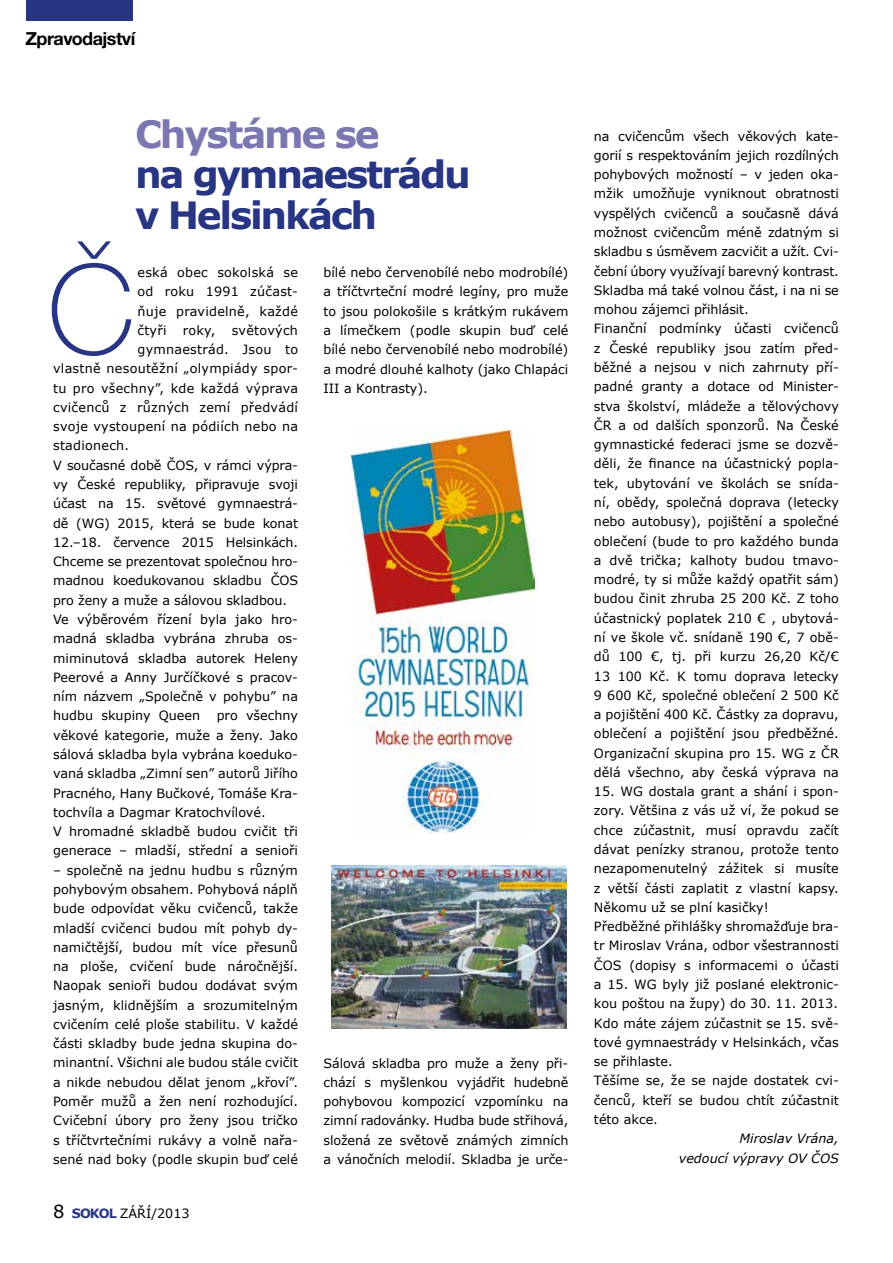
<style>
.page{position:relative;width:893px;height:1263px;background:#fff}
.page>*{position:absolute;margin:0;border:0;box-sizing:border-box;transform-origin:0 0}
.t1{font:100 124.5px "Helvetica Neue CE";color:#283583}
.t2{font:700 37.5px/40.5px "Verdana";letter-spacing:-.06em;color:#283583}
.t3{font:700 37.5px "Verdana";letter-spacing:-.06em;color:#7b78b1}
.t4{font:700 18px "Helvetica Neue CE";letter-spacing:-.03em;color:#000}
.t5{font:12.75px/19.4px "Verdana";color:#000;text-align:justify}
.t6{font:12.75px "Verdana";letter-spacing:.02em;color:#000}
.t7{font:italic 12.75px/19.4px "Verdana";color:#000;text-align:right}
.s1{font-size:18px}
.s2{font-weight:700;color:#283583}
</style>
<div class="page">
<div style="left:26px;top:0;width:107px;height:21px;background:#283583"></div>
<img style="left:351px;top:431px;width:183px;height:402px">
<img style="left:332px;top:865px;width:234px;height:164px">
<h3 class="t4" style="left:26px;top:27px;width:111px">Zpravodajství</h3>
<h2 class="t3" style="left:135px;top:108px;width:246px">Chystáme se</h2>
<h2 class="t2" style="left:135px;top:154px;width:337px">na gymnaestrádu v Helsinkách</h2>
<h1 class="t1" style="left:47px;top:237px;width:89px">Č</h1>
<p class="t5" style="left:137px;top:262px;width:162px">eská obec sokolská se od roku 1991 zúčast&shy;ňuje pravidelně, každé čtyři</p>
<p class="t5" style="left:183px;top:320px;width:34px">roky,</p>
<p class="t6" style="left:232px;top:321px;width:68px">světových</p>
<p class="t6" style="left:137px;top:341px;width:162px">gymnaestrád. Jsou to</p>
<p class="t6" style="left:53px;top:360px;width:246px">vlastně nesoutěžní „olympiády spor-</p>
<p class="t6" style="left:53px;top:379px;width:246px">tu pro všechny”, kde každá výprava</p>
<p class="t6" style="left:53px;top:398px;width:246px">cvičenců z různých zemí předvádí</p>
<p class="t6" style="left:53px;top:418px;width:246px">svoje vystoupení na pódiích nebo na</p>
<p class="t6" style="left:53px;top:437px;width:78px">stadionech.</p>
<p class="t5" style="left:53px;top:455px;width:246px">V současné době ČOS, v rámci výpra-</p>
<p class="t5" style="left:53px;top:475px;width:246px">vy České republiky, připravuje svoji</p>
<p class="t5" style="left:53px;top:494px;width:246px">účast na 15. světové gymnaestrá-</p>
<p class="t5" style="left:53px;top:513px;width:246px">dě (WG) 2015, která se bude konat</p>
<p class="t5" style="left:53px;top:532px;width:246px">12.–18. července 2015 Helsinkách.</p>
<p class="t5" style="left:53px;top:552px;width:246px">Chceme se prezentovat společnou hro-</p>
<p class="t5" style="left:53px;top:571px;width:246px">madnou koedukovanou skladbu ČOS</p>
<p class="t5" style="left:53px;top:590px;width:235px">pro ženy a muže a sálovou skladbou.</p>
<p class="t5" style="left:53px;top:609px;width:246px">Ve výběrovém řízení byla jako hro-</p>
<p class="t5" style="left:53px;top:629px;width:246px">madná skladba vybrána zhruba os-</p>
<p class="t5" style="left:53px;top:648px;width:246px">miminutová skladba autorek Heleny</p>
<p class="t5" style="left:53px;top:667px;width:246px">Peerové a Anny Jurčíčkové s pracov-</p>
<p class="t5" style="left:53px;top:687px;width:246px">ním názvem „Společně v pohybu” na</p>
<p class="t5" style="left:53px;top:706px;width:149px">hudbu skupiny Queen</p>
<p class="t5" style="left:53px;top:706px;width:246px;text-align:left;text-indent:164px">pro všechny věkové kategorie, muže a ženy. Jako sálová skladba byla vybrána koeduko&shy;vaná skladba „Zimní sen” autorů Jiřího Pracného, Hany Bučkové, Tomáše Kra&shy;tochvíla a Dagmar Kratochvílové.<br>V hromadné skladbě budou cvičit tři generace – mladší, střední a senioři</p>
<p class="t5" style="left:53px;top:860px;width:246px">– společně na jednu hudbu s různým pohybovým obsahem. Pohybová náplň bude odpovídat věku cvičenců, takže mladší cvičenci budou mít pohyb dy&shy;namičtější, budou mít více přesunů na ploše, cvičení bude náročnější.<br>Naopak senioři budou dodávat svým jasným, klidnějším a srozumitelným cvičením celé ploše stabilitu. V každé části skladby bude jedna skupina do&shy;minantní. Všichni ale budou stále cvičit a nikde nebudou dělat jenom „křoví”.<br>Poměr mužů a žen není rozhodující.<br>Cvičební úbory pro ženy jsou tričko s tříčtvrtečními rukávy a volně nařa&shy;sené nad boky (podle skupin buď celé</p>
<p class="t5" style="left:53px;top:1204px;width:138px"><span class="s1">8</span> <span class="s2">SOKOL</span> ZÁŘÍ/2013</p>
<p class="t5" style="left:324px;top:263px;width:246px">bílé nebo červenobílé nebo modrobílé) a tříčtvrteční modré legíny, pro muže to jsou polokošile s krátkým rukávem a límečkem (podle skupin buď celé bílé nebo červenobílé nebo modrobílé) a modré dlouhé kalhoty (jako Chlapáci III a Kontrasty).</p>
<p class="t5" style="left:324px;top:1053px;width:246px">Sálová skladba pro muže a ženy při&shy;chází s myšlenkou vyjádřit hudebně pohybovou kompozicí vzpomínku na zimní radovánky. Hudba bude střihová, složená ze světově známých zimních a vánočních melodií. Skladba je urče-</p>
<p class="t5" style="left:594px;top:126px;width:246px;text-align:left">na cvičencům všech věkových kate&shy;gorií s respektováním jejich rozdílných pohybových možností – v jeden oka&shy;mžik umožňuje vyniknout obratnosti vyspělých cvičenců a současně dává možnost cvičencům méně zdatným si skladbu s úsměvem zacvičit a užít. Cvi&shy;čební úbory využívají barevný kontrast.<br>Skladba má také volnou část, i na ni se mohou zájemci přihlásit.<br>Finanční podmínky účasti cvičenců z České republiky jsou zatím před&shy;běžné a nejsou v nich zahrnuty pří&shy;padné granty a dotace od Minister&shy;stva školství, mládeže a tělovýchovy ČR a od dalších sponzorů. Na České gymnastické federaci jsme se dozvě&shy;děli, že finance na účastnický popla&shy;tek, ubytování ve školách se snída&shy;ní, obědy, společná doprava (letecky nebo autobusy), pojištění a společné oblečení (bude to pro každého bunda a dvě trička; kalhoty budou tmavo&shy;modré, ty si může každý opatřit sám) budou činit zhruba 25 200 Kč. Z toho účastnický poplatek 210 € , ubytová&shy;ní ve škole vč. snídaně 190 €, 7 obě&shy;dů 100 €, tj. při kurzu 26,20 Kč/€ 13 100 Kč. K tomu doprava letecky 9 600 Kč, společné oblečení 2 500 Kč a pojištění 400 Kč. Částky za dopravu, oblečení a pojištění jsou předběžné.<br>Organizační skupina pro 15. WG z ČR dělá všechno, aby česká výprava na</p>
<p class="t5" style="left:594px;top:782px;width:246px;text-align:left">15. WG dostala grant a shání i spon&shy;zory. Většina z vás už ví, že pokud se chce zúčastnit, musí opravdu začít dávat penízky stranou, protože tento nezapomenutelný zážitek si musíte z větší části zaplatit z vlastní kapsy.<br>Někomu už se plní kasičky!<br>Předběžné přihlášky shromažďuje bra&shy;tr Miroslav Vrána, odbor všestrannosti ČOS (dopisy s informacemi o účasti a 15. WG byly již poslané elektronic&shy;kou poštou na župy) do 30. 11. 2013.<br>Kdo máte zájem zúčastnit se 15. svě&shy;tové gymnaestrády v Helsinkách, včas se přihlaste.<br>Těšíme se, že se najde dostatek cvi&shy;čenců, kteří se budou chtít zúčastnit této akce.</p>
<p class="t7" style="left:679px;top:1129px;width:162px">Miroslav Vrána,<br>vedoucí výpravy OV ČOS</p>
</div>
